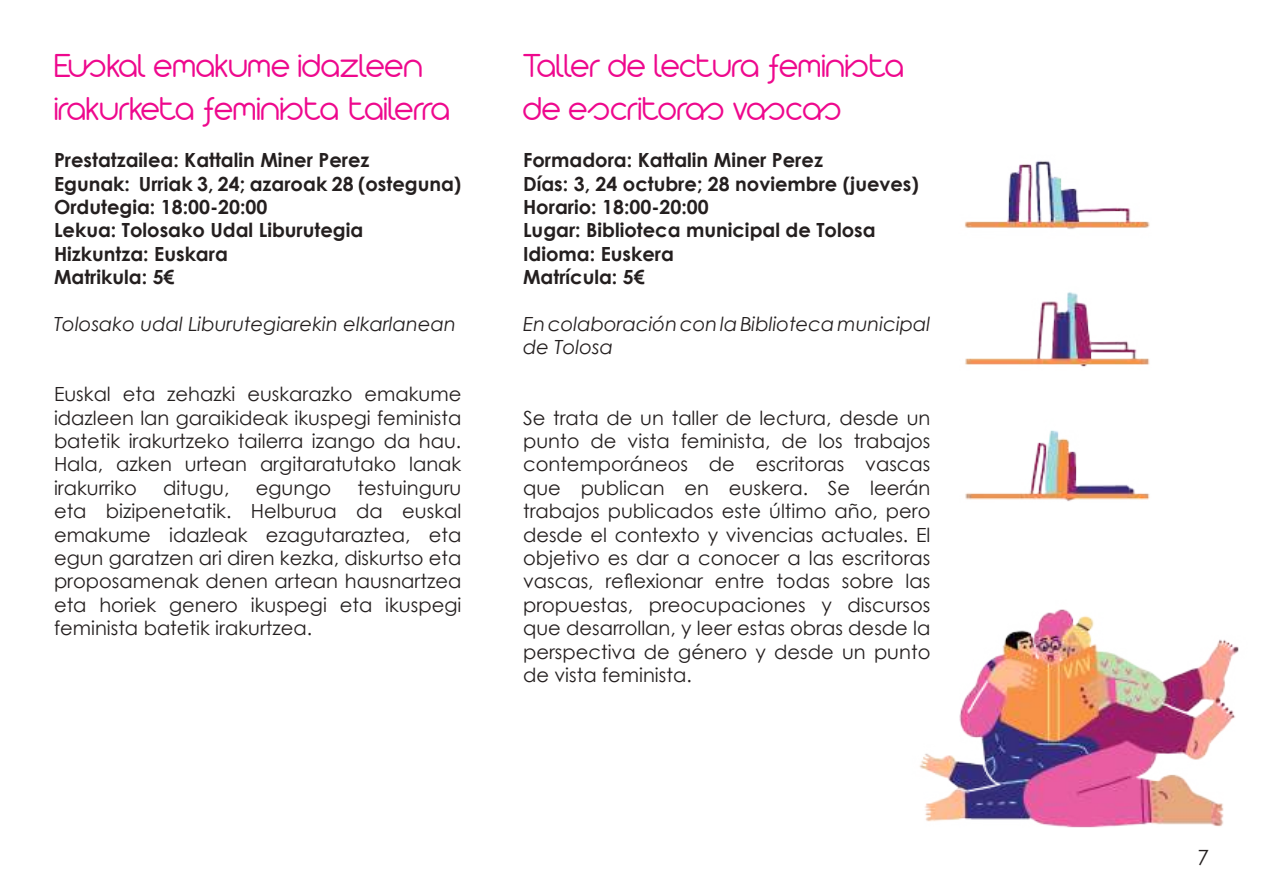
<style>
.page{position:relative;width:1263px;height:893px;background:#fff}
.page>*{position:absolute;margin:0;border:0;box-sizing:border-box;transform-origin:0 0}
.t1{font:300 36px/43.2px "Arista 2.0 Alternate";color:#ee088d}
.t2{font:21px "Century Gothic";color:#241f1f}
.t3{font:19.5px/23.4px "Century Gothic";color:#241f1f;text-align:justify}
.t4{font:700 19.5px/23.4px "Century Gothic";color:#241f1f}
.t5{font:italic 19.5px/23.4px "Century Gothic";color:#241f1f}
</style>
<div class="page">
<img style="left:919px;top:161px;width:320px;height:667px">
<h1 class="t1" style="left:54px;top:44px;width:397px">Euskal emakume idazleen irakurketa feminista tailerra</h1>
<p class="t4" style="left:54px;top:148px;width:409px">Prestatzailea: Kattalin Miner Perez<br>Egunak: Urriak 3, 24; azaroak 28 (osteguna)<br>Ordutegia: 18:00-20:00<br>Lekua: Tolosako Udal Liburutegia<br>Hizkuntza: Euskara<br>Matrikula: 5€</p>
<p class="t5" style="left:54px;top:312px;width:403px">Tolosako udal Liburutegiarekin elkarlanean</p>
<p class="t3" style="left:54px;top:382px;width:409px">Euskal eta zehazki euskarazko emakume idazleen lan garaikideak ikuspegi feminista batetik irakurtzeko tailerra izango da hau.<br>Hala, azken urtean argitaratutako lanak irakurriko</p>
<p class="t3" style="left:54px;top:476px;width:409px;text-indent:304px">testuinguru eta bizipenetatik. Helburua da euskal emakume idazleak ezagutaraztea, eta egun garatzen ari diren kezka, diskurtso eta proposamenak denen artean hausnartzea eta horiek genero ikuspegi eta ikuspegi feminista batetik irakurtzea.</p>
<p class="t3" style="left:163px;top:476px;width:68px">ditugu,</p>
<p class="t3" style="left:256px;top:476px;width:77px">egungo</p>
<h1 class="t1" style="left:523px;top:44px;width:382px">Taller de lectura feminista de escritoras vascas</h1>
<p class="t4" style="left:523px;top:148px;width:397px">Formadora: Kattalin Miner Perez<br>Días: 3, 24 octubre; 28 noviembre (jueves)<br>Horario: 18:00-20:00<br>Lugar: Biblioteca municipal de Tolosa<br>Idioma: Euskera<br>Matrícula: 5€</p>
<p class="t5" style="left:523px;top:312px;width:409px">En colaboración con la Biblioteca municipal de Tolosa</p>
<p class="t3" style="left:523px;top:405px;width:409px">Se trata de un taller de lectura, desde un punto de vista feminista, de los trabajos contemporáneos de escritoras vascas que publican en euskera. Se leerán trabajos publicados este último año, pero desde el contexto y vivencias actuales. El objetivo es dar a conocer a las escritoras vascas, reflexionar entre todas sobre las propuestas, preocupaciones y discursos que desarrollan, y leer estas obras desde la perspectiva de género y desde un punto de vista feminista.</p>
<p class="t2" style="left:1197px;top:844px;width:13px">7</p>
</div>
